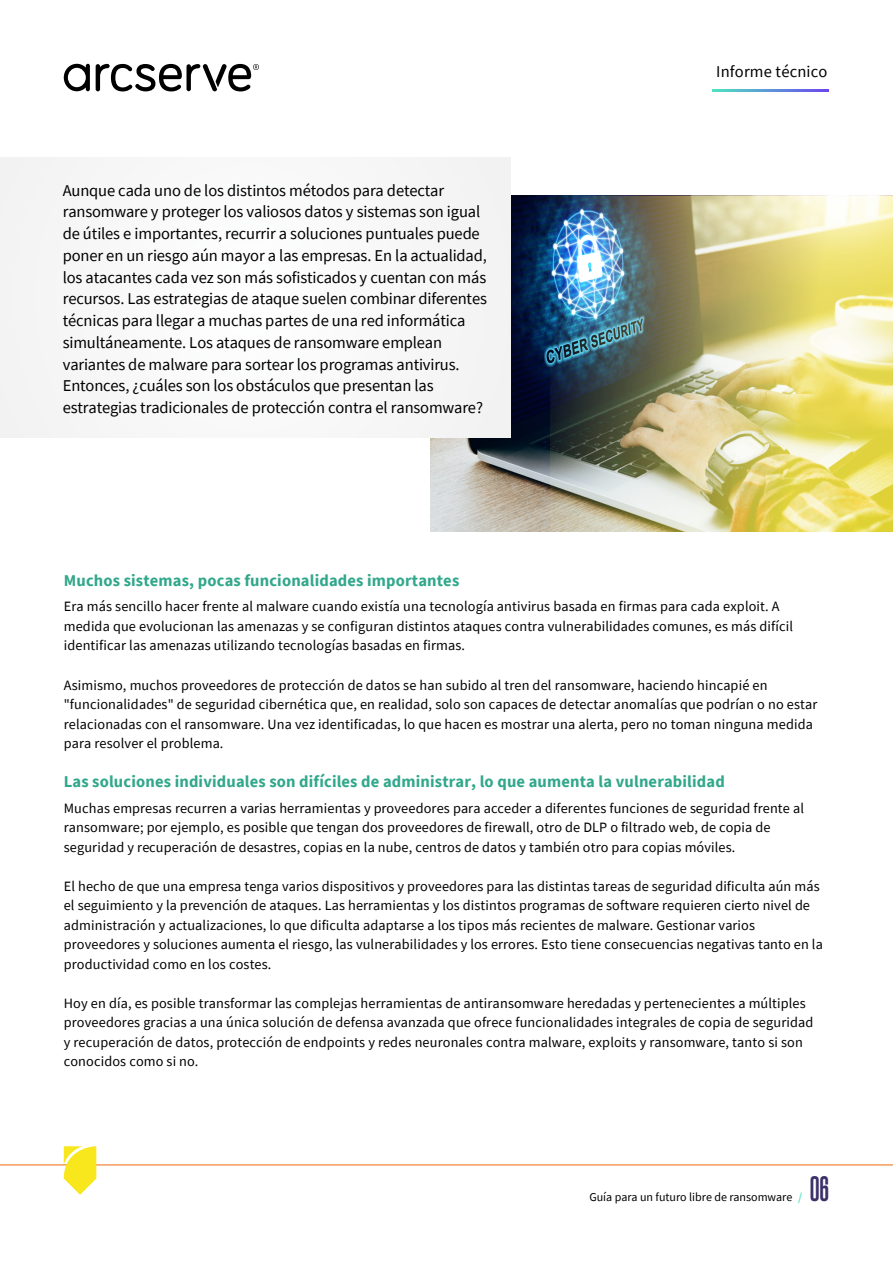
<style>
.page{position:relative;width:893px;height:1263px;background:#fff}
.page>*{position:absolute;margin:0;border:0;box-sizing:border-box;transform-origin:0 0}
.t1{font:700 30px "Steelfish Rg";color:#3b3068}
.t2{font:16.5px/21.8px "Source Sans Pro";letter-spacing:-.01em;color:#000}
.t3{font:700 16.5px "Source Sans Pro";letter-spacing:.01em;color:#31a78b}
.t4{font:16.5px "Source Sans Pro";letter-spacing:.01em;color:#000}
.t5{font:14.25px/19.5px "Source Sans Pro";letter-spacing:.01em;color:#000}
.t6{font:12px "Source Sans Pro";color:#000}
.s1{font-weight:600;color:#50e3c2}
</style>
<div class="page">
<hr style="left:0;top:1164px;width:893px;height:1px;background:#f59a5d">
<svg style="left:64px;top:1146px;width:32px;height:49px"></svg>
<svg style="left:64px;top:64px;width:26px;height:27px"></svg>
<svg style="left:96px;top:64px;width:163px;height:27px"></svg>
<svg style="left:712px;top:90px;width:117px;height:1px"></svg>
<img style="left:431px;top:196px;width:119px;height:335px">
<div style="left:0;top:157px;width:510px;height:281px;background:#f7f7f7"></div>
<img style="left:550px;top:196px;width:343px;height:335px">
<p class="t2" style="left:63px;top:179px;width:426px">Aunque cada uno de los distintos métodos para detectar ransomware y proteger los valiosos datos y sistemas son igual de útiles e importantes, recurrir a soluciones puntuales puede poner en un riesgo aún mayor a las empresas. En la actualidad, los atacantes cada vez son más sofisticados y cuentan con más recursos. Las estrategias de ataque suelen combinar diferentes técnicas para llegar a muchas partes de una red informática simultáneamente. Los ataques de ransomware emplean variantes de malware para sortear los programas antivirus.<br>Entonces, ¿cuáles son los obstáculos que presentan las estrategias tradicionales de protección contra el ransomware?</p>
<p class="t4" style="left:716px;top:61px;width:113px">Informe técnico</p>
<p class="t3" style="left:64px;top:569px;width:397px">Muchos sistemas, pocas funcionalidades importantes</p>
<p class="t5" style="left:64px;top:596px;width:731px">Era más sencillo hacer frente al malware cuando existía una tecnología antivirus basada en firmas para cada exploit. A medida que evolucionan las amenazas y se configuran distintos ataques contra vulnerabilidades comunes, es más difícil identificar las amenazas utilizando tecnologías basadas en firmas.</p>
<p class="t5" style="left:64px;top:675px;width:755px">Asimismo, muchos proveedores de protección de datos se han subido al tren del ransomware, haciendo hincapié en "funcionalidades" de seguridad cibernética que, en realidad, solo son capaces de detectar anomalías que podrían o no estar relacionadas con el ransomware. Una vez identificadas, lo que hacen es mostrar una alerta, pero no toman ninguna medida para resolver el problema.</p>
<p class="t3" style="left:64px;top:771px;width:662px">Las soluciones individuales son difíciles de administrar, lo que aumenta la vulnerabilidad</p>
<p class="t5" style="left:64px;top:798px;width:742px">Muchas empresas recurren a varias herramientas y proveedores para acceder a diferentes funciones de seguridad frente al ransomware; por ejemplo, es posible que tengan dos proveedores de firewall, otro de DLP o filtrado web, de copia de seguridad y recuperación de desastres, copias en la nube, centros de datos y también otro para copias móviles.</p>
<p class="t5" style="left:64px;top:876px;width:761px">El hecho de que una empresa tenga varios dispositivos y proveedores para las distintas tareas de seguridad dificulta aún más el seguimiento y la prevención de ataques. Las herramientas y los distintos programas de software requieren cierto nivel de administración y actualizaciones, lo que dificulta adaptarse a los tipos más recientes de malware. Gestionar varios proveedores y soluciones aumenta el riesgo, las vulnerabilidades y los errores. Esto tiene consecuencias negativas tanto en la productividad como en los costes.</p>
<p class="t5" style="left:64px;top:993px;width:751px">Hoy en día, es posible transformar las complejas herramientas de antiransomware heredadas y pertenecientes a múltiples proveedores gracias a una única solución de defensa avanzada que ofrece funcionalidades integrales de copia de seguridad y recuperación de datos, protección de endpoints y redes neuronales contra malware, exploits y ransomware, tanto si son conocidos como si no.</p>
<p class="t6" style="left:589px;top:1189px;width:215px">Guía para un futuro libre de ransomware <span class="s1">/</span></p>
<h1 class="t1" style="left:810px;top:1170px;width:21px">06</h1>
</div>
